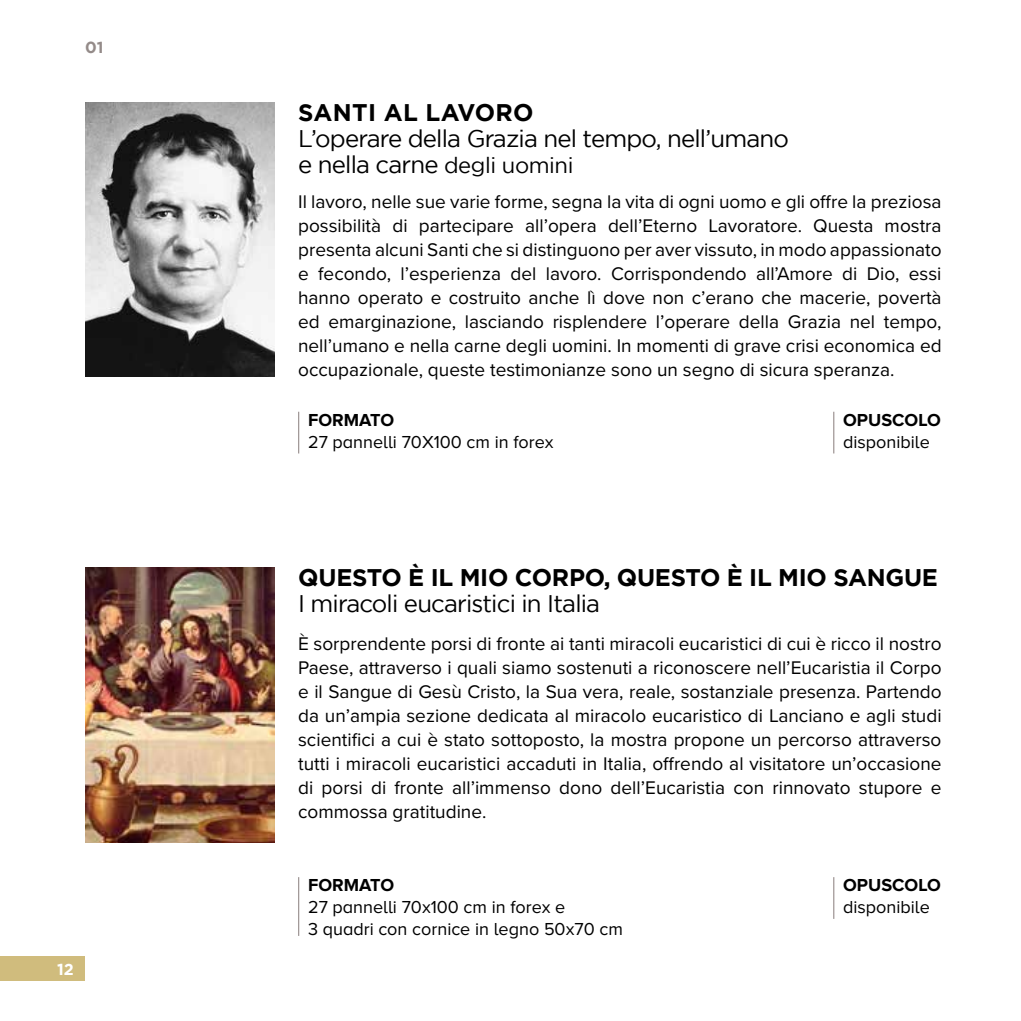
<style>
.page{position:relative;width:1021px;height:1021px;background:#fff}
.page>*{position:absolute;margin:0;border:0;box-sizing:border-box;transform-origin:0 0}
.t1{font:24px/26px "Gotham";letter-spacing:-.035em;color:#000}
.t2{font:700 24px "Gotham";letter-spacing:-.01em;color:#000}
.t3{font:700 24px "Gotham";letter-spacing:.015em;color:#000}
.t4{font:19px/24px "Proxima Nova";color:#000;text-align:justify}
.t5{font:18px/21.6px "Proxima Nova A";color:#000}
.t6{font:700 18px "Proxima Nova A";color:#000}
.t7{font:700 16px "Gotham";color:#948b89}
.t8{font:700 16px "Gotham";color:#fff}
.s1{font-size:22px}
</style>
<div class="page">
<div style="left:0;top:956px;width:85px;height:24px;background:#d0bc7d"></div>
<img style="left:85px;top:567px;width:190px;height:275px">
<hr style="left:833px;top:877px;width:1px;height:41px;background:#938988">
<hr style="left:298px;top:877px;width:1px;height:58px;background:#938988">
<img style="left:85px;top:102px;width:190px;height:275px">
<hr style="left:833px;top:412px;width:1px;height:41px;background:#938988">
<hr style="left:298px;top:412px;width:1px;height:41px;background:#938988">
<p class="t7" style="left:85px;top:38px;width:20px">01</p>
<p class="t8" style="left:57px;top:960px;width:18px">12</p>
<p class="t3" style="left:298px;top:99px;width:237px">SANTI AL LAVORO</p>
<p class="t1" style="left:298px;top:125px;width:492px">L’operare della Grazia nel tempo, nell’umano e nella carne <span class="s1">degli uomini</span></p>
<p class="t4" style="left:298px;top:189px;width:645px">Il lavoro, nelle sue varie forme, segna la vita di ogni uomo e gli offre la preziosa possibilità di partecipare all’opera dell’Eterno Lavoratore. Questa mostra presenta alcuni Santi che si distinguono per aver vissuto, in modo appassionato e fecondo, l’esperienza del lavoro. Corrispondendo all’Amore di Dio, essi hanno operato e costruito anche lì dove non c’erano che macerie, povertà ed emarginazione, lasciando risplendere l’operare della Grazia nel tempo, nell’umano e nella carne degli uomini. In momenti di grave crisi economica ed occupazionale, queste testimonianze sono un segno di sicura speranza.</p>
<p class="t6" style="left:843px;top:410px;width:99px">OPUSCOLO</p>
<p class="t5" style="left:843px;top:430px;width:88px">disponibile</p>
<p class="t6" style="left:308px;top:410px;width:87px">FORMATO</p>
<p class="t5" style="left:308px;top:430px;width:247px">27 pannelli 70X100 cm in forex</p>
<p class="t2" style="left:298px;top:564px;width:641px">QUESTO È IL MIO CORPO, QUESTO È IL MIO SANGUE</p>
<p class="t1" style="left:298px;top:590px;width:303px">I miracoli eucaristici in Italia</p>
<p class="t4" style="left:298px;top:630px;width:645px">È sorprendente porsi di fronte ai tanti miracoli eucaristici di cui è ricco il nostro Paese, attraverso i quali siamo sostenuti a riconoscere nell’Eucaristia il Corpo e il Sangue di Gesù Cristo, la Sua vera, reale, sostanziale presenza. Partendo da un’ampia sezione dedicata al miracolo eucaristico di Lanciano e agli studi scientifici a cui è stato sottoposto, la mostra propone un percorso attraverso tutti i miracoli eucaristici accaduti in Italia, offrendo al visitatore un’occasione di porsi di fronte all’immenso dono dell’Eucaristia con rinnovato stupore e commossa gratitudine.</p>
<p class="t6" style="left:308px;top:875px;width:87px">FORMATO</p>
<p class="t5" style="left:308px;top:896px;width:316px">27 pannelli 70x100 cm in forex e<br>3 quadri con cornice in legno 50x70 cm</p>
<p class="t6" style="left:843px;top:875px;width:99px">OPUSCOLO</p>
<p class="t5" style="left:843px;top:896px;width:88px">disponibile</p>
</div>
